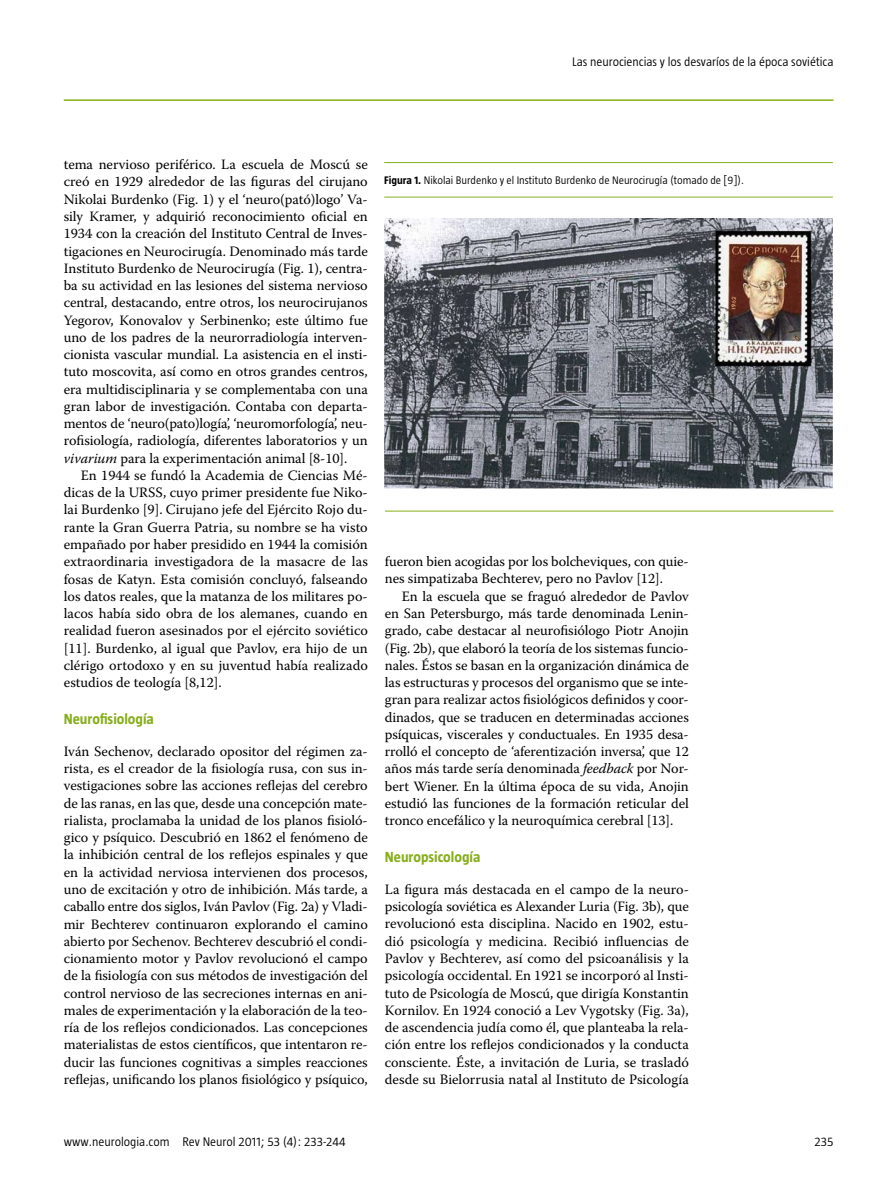
<style>
.page{position:relative;width:893px;height:1191px;background:#fff}
.page>*{position:absolute;margin:0;border:0;box-sizing:border-box;transform-origin:0 0}
.t1{font:700 15px "Taz";color:#87ae1c}
.t2{font:14.25px/17.2px "Warnock Pro";letter-spacing:-.005em;color:#000;text-align:justify}
.t3{font:300 12.75px "Taz";color:#000}
.t4{font:300 11.25px "Taz";color:#000}
.s1{font-style:italic}
.s2{font-weight:700}
</style>
<div class="page">
<hr style="left:64px;top:99px;width:769px;height:2px;background:#87ae1c">
<hr style="left:385px;top:511px;width:448px;height:1px;background:#87ae1c">
<hr style="left:384px;top:162px;width:449px;height:1px;background:#87ae1c">
<hr style="left:384px;top:197px;width:449px;height:1px;background:#87ae1c">
<img style="left:384px;top:218px;width:449px;height:270px">
<p class="t3" style="left:572px;top:54px;width:263px">Las neurociencias y los desvaríos de la época soviética</p>
<p class="t2" style="left:64px;top:156px;width:306px">tema nervioso periférico. La escuela de Moscú se creó en 1929 alrededor de las figuras del cirujano Nikolai Burdenko (Fig. 1) y el ‘neuro(pató)logo’ Va&shy;sily Kramer, y adquirió reconocimiento oficial en 1934 con la creación del Instituto Central de Inves&shy;tigaciones en Neurocirugía. Denominado más tarde Instituto Burdenko de Neurocirugía (Fig. 1), centra&shy;ba su actividad en las lesiones del sistema nervioso central, destacando, entre otros, los neurocirujanos Yegorov, Konovalov y Serbinenko; este último fue uno de los padres de la neurorradiología interven&shy;cionista vascular mundial. La asistencia en el insti&shy;tuto moscovita, así como en otros grandes centros, era multidisciplinaria y se complementaba con una gran labor de investigación. Contaba con departa&shy;mentos de ‘neuro(pato)logía’, ‘neuromorfología’, neu&shy;rofisiología, radiología, diferentes laboratorios y un <span class="s1">vivarium</span> para la experimentación animal [8-10].</p>
<p class="t2" style="left:64px;top:466px;width:306px;text-indent:17px">En 1944 se fundó la Academia de Ciencias Mé&shy;dicas de la URSS, cuyo primer presidente fue Niko&shy;lai Burdenko [9]. Cirujano jefe del Ejército Rojo du&shy;rante la Gran Guerra Patria, su nombre se ha visto empañado por haber presidido en 1944 la comisión extraordinaria investigadora de la masacre de las fosas de Katyn. Esta comisión concluyó, falseando los datos reales, que la matanza de los militares po&shy;lacos había sido obra de los alemanes, cuando en realidad fueron asesinados por el ejército soviético [11]. Burdenko, al igual que Pavlov, era hijo de un clérigo ortodoxo y en su juventud había realizado estudios de teología [8,12].</p>
<p class="t1" style="left:64px;top:711px;width:92px">Neurofisiología</p>
<p class="t2" style="left:64px;top:742px;width:306px">Iván Sechenov, declarado opositor del régimen za&shy;rista, es el creador de la fisiología rusa, con sus in&shy;vestigaciones sobre las acciones reflejas del cerebro de las ranas, en las que, desde una concepción mate&shy;rialista, proclamaba la unidad de los planos fisioló&shy;gico y psíquico. Descubrió en 1862 el fenómeno de la inhibición central de los reflejos espinales y que en la actividad nerviosa intervienen dos procesos, uno de excitación y otro de inhibición. Más tarde, a caballo entre dos siglos, Iván Pavlov (Fig. 2a) y Vladi&shy;mir Bechterev continuaron explorando el camino abierto por Sechenov. Bechterev descubrió el condi&shy;cionamiento motor y Pavlov revolucionó el campo de la fisiología con sus métodos de investigación del control nervioso de las secreciones internas en ani&shy;males de experimentación y la elaboración de la teo&shy;ría de los reflejos condicionados. Las concepciones materialistas de estos científicos, que intentaron re&shy;ducir las funciones cognitivas a simples reacciones reflejas, unificando los planos fisiológico y psíquico,</p>
<p class="t4" style="left:384px;top:174px;width:361px"><span class="s2">Figura 1.</span> Nikolai Burdenko y el Instituto Burdenko de Neurocirugía (tomado de [9]).</p>
<p class="t2" style="left:385px;top:552px;width:306px">fueron bien acogidas por los bolcheviques, con quie&shy;nes simpatizaba Bechterev, pero no Pavlov [12].</p>
<p class="t2" style="left:385px;top:587px;width:306px;text-indent:17px">En la escuela que se fraguó alrededor de Pavlov en San Petersburgo, más tarde denominada Lenin&shy;grado, cabe destacar al neurofisiólogo Piotr Anojin (Fig. 2b), que elaboró la teoría de los sistemas funcio&shy;nales. Éstos se basan en la organización dinámica de las estructuras y procesos del organismo que se inte&shy;gran para realizar actos fisiológicos definidos y coor&shy;dinados, que se traducen en determinadas acciones psíquicas, viscerales y conductuales. En 1935 desa&shy;rrolló el concepto de ‘aferentización inversa’, que 12 años más tarde sería denominada <span class="s1">feedback</span> por Nor&shy;bert Wiener. En la última época de su vida, Anojin estudió las funciones de la formación reticular del tronco encefálico y la neuroquímica cerebral [13].</p>
<p class="t1" style="left:385px;top:849px;width:97px">Neuropsicología</p>
<p class="t2" style="left:385px;top:880px;width:306px">La figura más destacada en el campo de la neuro&shy;psicología soviética es Alexander Luria (Fig. 3b), que revolucionó esta disciplina. Nacido en 1902, estu&shy;dió psicología y medicina. Recibió influencias de Pavlov y Bechterev, así como del psicoanálisis y la psicología occidental. En 1921 se incorporó al Insti&shy;tuto de Psicología de Moscú, que dirigía Konstantin Kornilov. En 1924 conoció a Lev Vygotsky (Fig. 3a), de ascendencia judía como él, que planteaba la rela&shy;ción entre los reflejos condicionados y la conducta consciente. Éste, a invitación de Luria, se trasladó desde su Bielorrusia natal al Instituto de Psicología</p>
<p class="t3" style="left:64px;top:1134px;width:283px">www.neurologia.com Rev Neurol 2011; 53 (4): 233-244</p>
<p class="t3" style="left:814px;top:1134px;width:20px">235</p>
</div>
